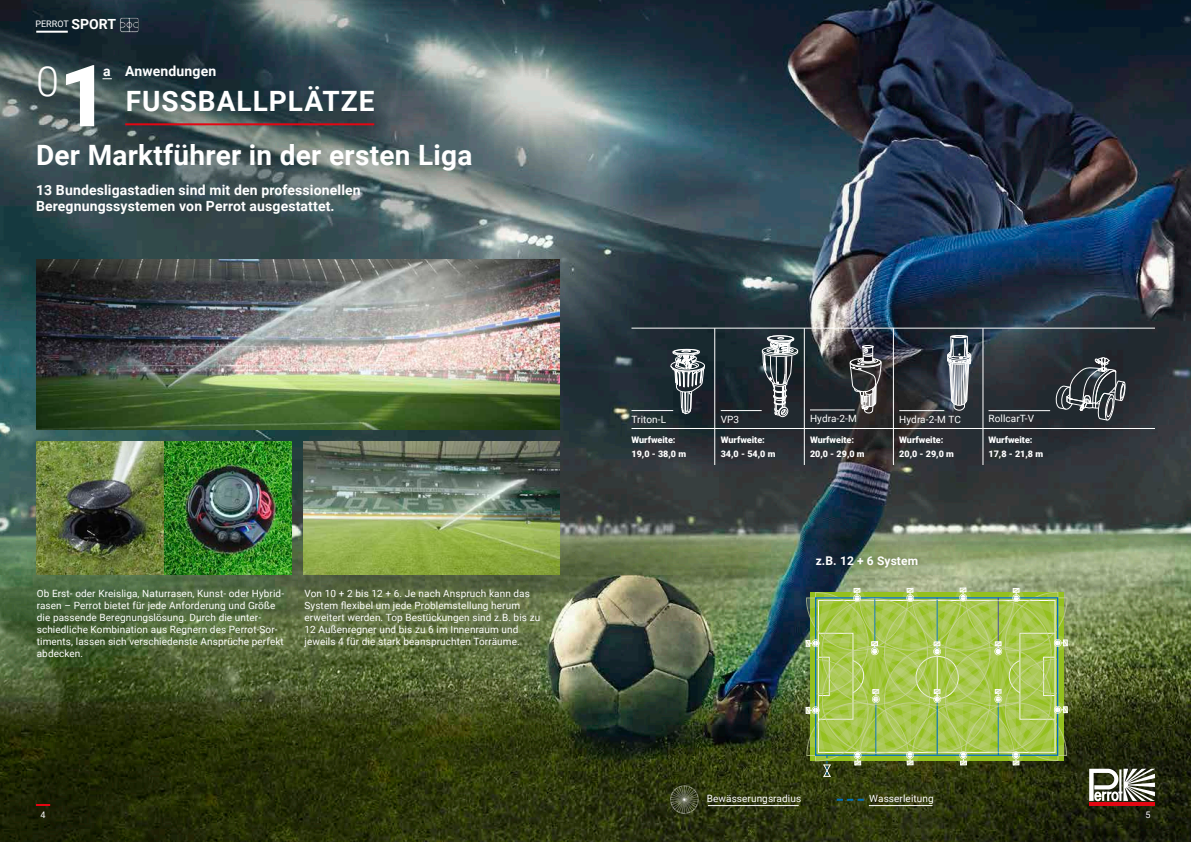
<style>
.page{position:relative;width:1191px;height:842px;background:#fff}
.page>*{position:absolute;margin:0;border:0;box-sizing:border-box;transform-origin:0 0}
.t1{font:300 41.4px "Roboto";color:#fff}
.t2{font:700 28px/53.6px "Roboto";letter-spacing:.01em;color:#fff;text-align:center}
.t3{font:700 14px/16.8px "Roboto";letter-spacing:.01em;color:#fff}
.t4{font:700 12px "Roboto";letter-spacing:.01em;color:#fff}
.t5{font:10px/12px "Roboto";letter-spacing:.01em;color:#fff}
.t6{font:900 9px/14px "Roboto";color:#fff}
.t7{font:9px "Roboto";color:#fff}
.s1{font-weight:700;font-size:14px}
.s2{font-weight:900;font-size:86px}
</style>
<div class="page">
<img style="left:0;top:0;width:1191px;height:842px">
<img style="left:36px;top:442px;width:256px;height:132px">
<img style="left:119px;top:16px;width:21px;height:18px">
<hr style="left:36px;top:31px;width:32px;height:2px;background:#fff">
<img style="left:36px;top:260px;width:523px;height:169px">
<img style="left:304px;top:442px;width:255px;height:132px">
<svg style="left:805px;top:587px;width:263px;height:190px"></svg>
<svg style="left:836px;top:799px;width:27px;height:2px"></svg>
<svg style="left:669px;top:785px;width:30px;height:29px"></svg>
<hr style="left:708px;top:805px;width:90px;height:1px;background:#fff">
<hr style="left:869px;top:805px;width:63px;height:1px;background:#fff">
<hr style="left:125px;top:123px;width:249px;height:2px;background:#e30612">
<hr style="left:631px;top:428px;width:524px;height:1px;background:#fff">
<hr style="left:714px;top:328px;width:1px;height:137px;background:#fff">
<hr style="left:631px;top:410px;width:42px;height:1px;background:#fff">
<hr style="left:720px;top:410px;width:41px;height:1px;background:#fff">
<hr style="left:899px;top:410px;width:45px;height:1px;background:#fff">
<hr style="left:631px;top:328px;width:524px;height:1px;background:#fff">
<hr style="left:804px;top:328px;width:1px;height:137px;background:#fff">
<hr style="left:893px;top:328px;width:1px;height:137px;background:#fff">
<hr style="left:982px;top:328px;width:1px;height:137px;background:#fff">
<hr style="left:810px;top:410px;width:44px;height:1px;background:#fff">
<hr style="left:988px;top:410px;width:62px;height:1px;background:#fff">
<svg style="left:762px;top:331px;width:36px;height:88px"></svg>
<svg style="left:755px;top:331px;width:1px;height:21px"></svg>
<svg style="left:670px;top:347px;width:35px;height:69px"></svg>
<svg style="left:940px;top:329px;width:31px;height:82px"></svg>
<svg style="left:1051px;top:346px;width:74px;height:79px"></svg>
<svg style="left:849px;top:345px;width:32px;height:71px"></svg>
<svg style="left:36px;top:804px;width:14px;height:2px"></svg>
<svg style="left:1089px;top:769px;width:66px;height:37px"></svg>
<p class="t7" style="left:35px;top:17px;width:82px">PERROT <span class="s1">SPORT</span></p>
<h1 class="t1" style="left:36px;top:52px;width:74px">0<span class="s2">1</span></h1>
<h3 class="t3" style="left:125px;top:62px;width:92px">Anwendungen</h3>
<h3 class="t3" style="left:103px;top:62px;width:9px">a</h3>
<h2 class="t2" style="left:36px;top:74px;width:438px">FUSSBALLPLÄTZE<br>Der Marktführer in der ersten Liga</h2>
<h3 class="t3" style="left:36px;top:181px;width:326px">13 Bundesligastadien sind mit den professionellen<br>Beregnungssystemen von Perrot ausgestattet.</h3>
<p class="t5" style="left:37px;top:587px;width:249px">Ob Erst- oder Kreisliga, Naturrasen, Kunst- oder Hybrid&shy;rasen – Perrot bietet für jede Anforderung und Größe die passende Beregnungslösung. Durch die unter&shy;schiedliche Kombination aus Regnern des Perrot-Sor&shy;timents, lassen sich verschiedenste Ansprüche perfekt abdecken.</p>
<p class="t5" style="left:304px;top:587px;width:237px">Von 10 + 2 bis 12 + 6. Je nach Anspruch kann das System flexibel um jede Problemstellung herum erweitert werden. Top Bestückungen sind z.B. bis zu 12 Außenregner und bis zu 6 im Innenraum und jeweils 4 für die stark beanspruchten Torräume.</p>
<p class="t5" style="left:631px;top:413px;width:36px">Triton-L</p>
<p class="t5" style="left:720px;top:413px;width:20px">VP3</p>
<p class="t5" style="left:810px;top:412px;width:48px">Hydra-2-M</p>
<p class="t5" style="left:899px;top:413px;width:63px">Hydra-2-M TC</p>
<p class="t5" style="left:988px;top:412px;width:47px">RollcarT-V</p>
<p class="t6" style="left:720px;top:433px;width:56px">Wurfweite:<br>34,0 - 54,0 m</p>
<p class="t6" style="left:631px;top:433px;width:56px">Wurfweite:<br>19,0 - 38,0 m</p>
<p class="t6" style="left:899px;top:433px;width:56px">Wurfweite:<br>20,0 - 29,0 m</p>
<p class="t6" style="left:810px;top:433px;width:56px">Wurfweite:<br>20,0 - 29,0 m</p>
<p class="t6" style="left:988px;top:433px;width:56px">Wurfweite:<br>17,8 - 21,8 m</p>
<p class="t4" style="left:815px;top:553px;width:104px">z.B. 12 + 6 System</p>
<p class="t5" style="left:707px;top:792px;width:96px">Bewässerungsradius</p>
<p class="t5" style="left:869px;top:792px;width:66px">Wasserleitung</p>
<p class="t7" style="left:41px;top:808px;width:7px">4</p>
<p class="t7" style="left:1145px;top:808px;width:7px">5</p>
</div>
